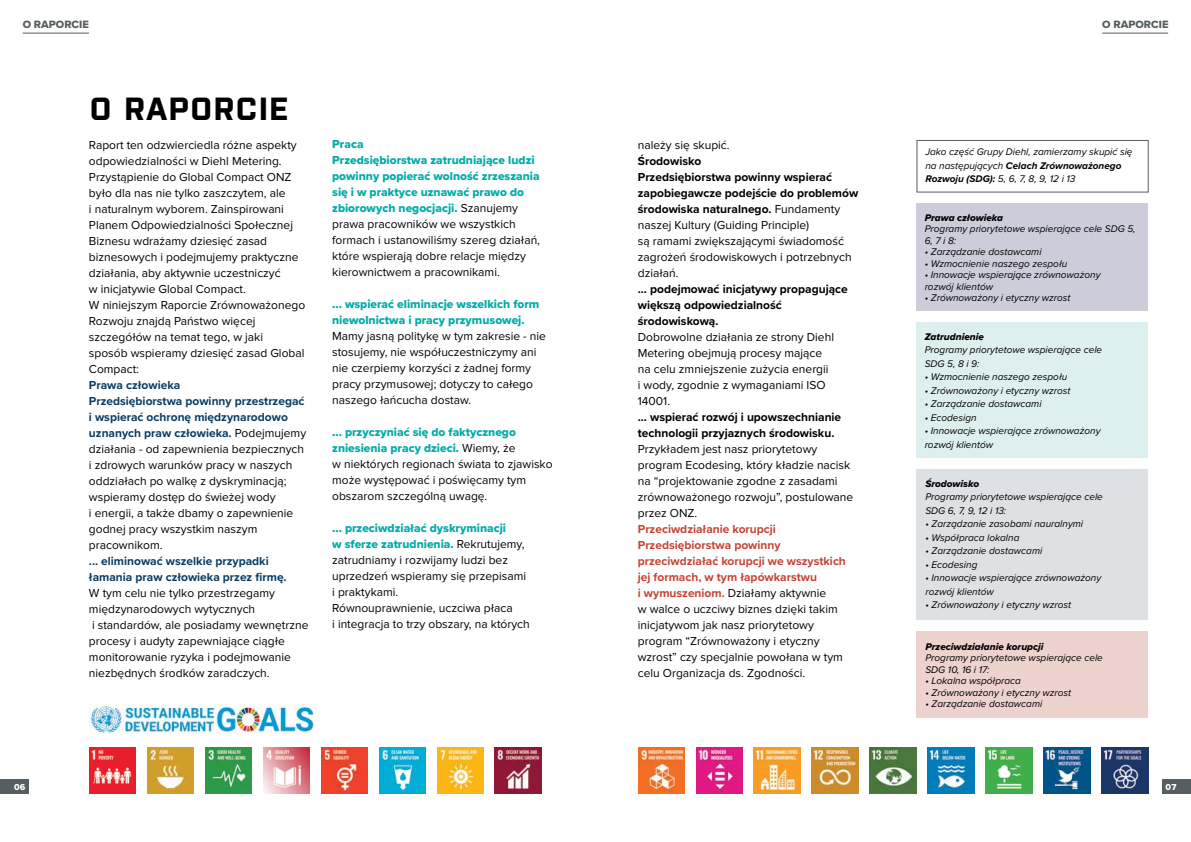
<style>
.page{position:relative;width:1191px;height:842px;background:#fff}
.page>*{position:absolute;margin:0;border:0;box-sizing:border-box;transform-origin:0 0}
.t1{font:700 32px "Purista";letter-spacing:.05em;color:#000}
.t2{font:12px/16px "Proxima Nova";color:#000}
.t3{font:12px/16px "Proxima Nova Extrabld";color:#00aca8}
.t4{font:700 12px/16px "Proxima Nova";color:#000}
.t5{font:700 12px/16px "Proxima Nova";color:#0a3b62}
.t6{font:11px "Proxima Nova Extrabld";color:#565e61}
.t7{font:italic 10px/13.5px "Proxima Nova";color:#000}
.t8{font:10px "Proxima Nova Extrabld It";color:#000}
.t9{font:9px "Proxima Nova Extrabld";color:#fff}
.s1{font-weight:700;color:#0a3b62}
.s2{font-family:"Proxima Nova";color:#000}
.s3{font-weight:700}
.s4{font-weight:700;color:#c54334}
</style>
<div class="page">
<div style="left:1162px;top:780px;width:29px;height:14px;background:#565e61"></div>
<div style="left:0;top:780px;width:28px;height:14px;background:#565e61"></div>
<img style="left:89px;top:747px;width:47px;height:47px">
<img style="left:147px;top:747px;width:47px;height:47px">
<img style="left:205px;top:747px;width:47px;height:47px">
<img style="left:263px;top:747px;width:47px;height:47px">
<img style="left:321px;top:747px;width:47px;height:47px">
<img style="left:379px;top:747px;width:47px;height:47px">
<img style="left:437px;top:747px;width:46px;height:47px">
<img style="left:495px;top:747px;width:46px;height:47px">
<img style="left:638px;top:747px;width:46px;height:47px">
<img style="left:696px;top:747px;width:46px;height:47px">
<img style="left:754px;top:747px;width:46px;height:47px">
<img style="left:812px;top:747px;width:46px;height:47px">
<img style="left:870px;top:747px;width:46px;height:47px">
<img style="left:928px;top:747px;width:46px;height:47px">
<img style="left:986px;top:747px;width:46px;height:47px">
<img style="left:1043px;top:747px;width:47px;height:47px">
<img style="left:1101px;top:747px;width:47px;height:47px">
<img style="left:89px;top:704px;width:224px;height:29px">
<div style="left:916px;top:140px;width:232px;height:52px;border:1px solid #575e62"></div>
<div style="left:916px;top:204px;width:232px;height:107px;background:#cccdd9"></div>
<div style="left:916px;top:469px;width:232px;height:151px;background:#dde1e3"></div>
<div style="left:916px;top:632px;width:232px;height:86px;background:#edd2ce"></div>
<div style="left:916px;top:322px;width:232px;height:136px;background:#deefef"></div>
<hr style="left:23px;top:33px;width:66px;height:1px;background:#565e61">
<hr style="left:1102px;top:33px;width:66px;height:1px;background:#565e61">
<p class="t6" style="left:23px;top:17px;width:68px">O RAPORCIE</p>
<p class="t6" style="left:1102px;top:17px;width:68px">O RAPORCIE</p>
<h1 class="t1" style="left:90px;top:85px;width:200px">O RAPORCIE</h1>
<p class="t2" style="left:89px;top:137px;width:218px">Raport ten odzwierciedla różne aspekty odpowiedzialności w Diehl Metering.<br>Przystąpienie do Global Compact ONZ było dla nas nie tylko zaszczytem, ale<br>i naturalnym wyborem. Zainspirowani Planem Odpowiedzialności Społecznej Biznesu wdrażamy dziesięć zasad biznesowych i podejmujemy praktyczne działania, aby aktywnie uczestniczyć<br>w inicjatywie Global Compact.<br>W niniejszym Raporcie Zrównoważonego Rozwoju znajdą Państwo więcej szczegółów na temat tego, w jaki<br>sposób wspieramy dziesięć zasad Global Compact:</p>
<p class="t2" style="left:89px;top:377px;width:219px"><span class="s1">Prawa człowieka<br>Przedsiębiorstwa powinny przestrzegać i wspierać ochronę międzynarodowo uznanych praw człowieka.</span> Podejmujemy działania - od zapewnienia bezpiecznych i zdrowych warunków pracy w naszych oddziałach po walkę z dyskryminacją; wspieramy dostęp do świeżej wody<br>i energii, a także dbamy o zapewnienie godnej pracy wszystkim naszym pracownikom.</p>
<p class="t5" style="left:89px;top:553px;width:199px">... eliminować wszelkie przypadki łamania praw człowieka przez firmę.</p>
<p class="t2" style="left:89px;top:585px;width:221px">W tym celu nie tylko przestrzegamy międzynarodowych wytycznych<br>i standardów, ale posiadamy wewnętrzne procesy i audyty zapewniające ciągłe monitorowanie ryzyka i podejmowanie niezbędnych środków zaradczych.</p>
<p class="t3" style="left:332px;top:136px;width:209px">Praca<br>Przedsiębiorstwa zatrudniające ludzi powinny popierać wolność zrzeszania się i w praktyce uznawać prawo do zbiorowych negocjacji. <span class="s2">Szanujemy</span></p>
<p class="t2" style="left:332px;top:217px;width:209px">prawa pracowników we wszystkich formach i ustanowiliśmy szereg działań, które wspierają dobre relacje między kierownictwem a pracownikami.</p>
<p class="t3" style="left:332px;top:296px;width:209px">... wspierać eliminacje wszelkich form niewolnictwa i pracy przymusowej.</p>
<p class="t2" style="left:332px;top:329px;width:215px">Mamy jasną politykę w tym zakresie - nie stosujemy, nie współuczestniczymy ani nie czerpiemy korzyści z żadnej formy pracy przymusowej; dotyczy to całego naszego łańcucha dostaw.</p>
<p class="t3" style="left:332px;top:424px;width:185px">... przyczyniać się do faktycznego zniesienia pracy dzieci. <span class="s2">Wiemy, że</span></p>
<p class="t2" style="left:332px;top:457px;width:222px">w niektórych regionach świata to zjawisko może występować i poświęcamy tym obszarom szczególną uwagę.</p>
<p class="t3" style="left:332px;top:520px;width:194px">... przeciwdziałać dyskryminacji<br>w sferze zatrudnienia. <span class="s2">Rekrutujemy,</span></p>
<p class="t2" style="left:332px;top:553px;width:199px">zatrudniamy i rozwijamy ludzi bez uprzedzeń wspieramy się przepisami i praktykami.<br>Równouprawnienie, uczciwa płaca<br>i integracja to trzy obszary, na których</p>
<p class="t2" style="left:638px;top:138px;width:93px">należy się skupić.</p>
<p class="t2" style="left:638px;top:154px;width:222px"><span class="s3">Środowisko<br>Przedsiębiorstwa powinny wspierać zapobiegawcze podejście do problemów środowiska naturalnego.</span> Fundamenty naszej Kultury (Guiding Principle)<br>są ramami zwiększającymi świadomość zagrożeń środowiskowych i potrzebnych działań.</p>
<p class="t4" style="left:638px;top:281px;width:211px">... podejmować inicjatywy propagujące większą odpowiedzialność środowiskową.</p>
<p class="t2" style="left:638px;top:330px;width:198px">Dobrowolne działania ze strony Diehl<br>Metering obejmują procesy mające na celu zmniejszenie zużycia energii i wody, zgodnie z wymaganiami ISO<br>14001.</p>
<p class="t4" style="left:638px;top:409px;width:205px">... wspierać rozwój i upowszechnianie technologii przyjaznych środowisku.</p>
<p class="t2" style="left:638px;top:442px;width:217px">Przykładem jest nasz priorytetowy program Ecodesing, który kładzie nacisk na “projektowanie zgodne z zasadami zrównoważonego rozwoju”, postulowane przez ONZ.</p>
<p class="t2" style="left:638px;top:522px;width:210px"><span class="s4">Przeciwdziałanie korupcji Przedsiębiorstwa powinny przeciwdziałać korupcji we wszystkich jej formach, w tym łapówkarstwu<br>i wymuszeniom.</span> Działamy aktywnie<br>w walce o uczciwy biznes dzięki takim inicjatywom jak nasz priorytetowy program “Zrównoważony i etyczny wzrost” czy specjalnie powołana w tym celu Organizacja ds. Zgodności.</p>
<p class="t7" style="left:925px;top:145px;width:209px">Jako część Grupy Diehl, zamierzamy skupić się na następujących <span class="s3">Celach Zrównoważonego<br>Rozwoju (SDG):</span> 5, 6, 7, 8, 9, 12 i 13</p>
<p class="t8" style="left:924px;top:210px;width:80px">Prawa człowieka</p>
<p class="t7" style="left:924px;top:223px;width:212px;line-height:11.5px">Programy priorytetowe wspierające cele SDG 5,<br>6, 7 i 8:</p>
<p class="t7" style="left:924px;top:245px;width:118px">• Zarządzanie dostawcami</p>
<p class="t7" style="left:924px;top:256px;width:144px">• Wzmocnienie naszego zespołu</p>
<p class="t7" style="left:924px;top:269px;width:177px;line-height:11.5px">• Innowacje wspierające zrównoważony rozwój klientów</p>
<p class="t7" style="left:924px;top:291px;width:147px">• Zrównoważony i etyczny wzrost</p>
<p class="t8" style="left:924px;top:329px;width:61px">Zatrudnienie</p>
<p class="t7" style="left:924px;top:343px;width:179px">Programy priorytetowe wspierające cele<br>SDG 5, 8 i 9:</p>
<p class="t7" style="left:924px;top:370px;width:144px">• Wzmocnienie naszego zespołu</p>
<p class="t7" style="left:924px;top:383px;width:147px">• Zrównoważony i etyczny wzrost</p>
<p class="t7" style="left:924px;top:397px;width:118px">• Zarządzanie dostawcami</p>
<p class="t7" style="left:924px;top:410px;width:54px">• Ecodesign</p>
<p class="t7" style="left:924px;top:424px;width:177px">• Innowacje wspierające zrównoważony rozwój klientów</p>
<p class="t8" style="left:925px;top:476px;width:55px">Środowisko</p>
<p class="t7" style="left:925px;top:490px;width:179px">Programy priorytetowe wspierające cele<br>SDG 6, 7, 9, 12 i 13:</p>
<p class="t7" style="left:925px;top:517px;width:159px">• Zarządzanie zasobami nauralnymi</p>
<p class="t7" style="left:925px;top:530px;width:96px">• Współpraca lokalna</p>
<p class="t7" style="left:925px;top:544px;width:118px">• Zarządzanie dostawcami</p>
<p class="t7" style="left:925px;top:557px;width:54px">• Ecodesing</p>
<p class="t7" style="left:925px;top:571px;width:177px">• Innowacje wspierające zrównoważony rozwój klientów</p>
<p class="t7" style="left:925px;top:598px;width:147px">• Zrównoważony i etyczny wzrost</p>
<p class="t8" style="left:925px;top:639px;width:120px">Przeciwdziałanie korupcji</p>
<p class="t7" style="left:925px;top:652px;width:179px;line-height:11.5px">Programy priorytetowe wspierające cele<br>SDG 10, 16 i 17:</p>
<p class="t7" style="left:925px;top:674px;width:97px">• Lokalna współpraca</p>
<p class="t7" style="left:925px;top:685px;width:147px">• Zrównoważony i etyczny wzrost</p>
<p class="t7" style="left:925px;top:697px;width:118px">• Zarządzanie dostawcami</p>
<p class="t9" style="left:14px;top:780px;width:13px">06</p>
<p class="t9" style="left:1165px;top:780px;width:12px">07</p>
</div>
